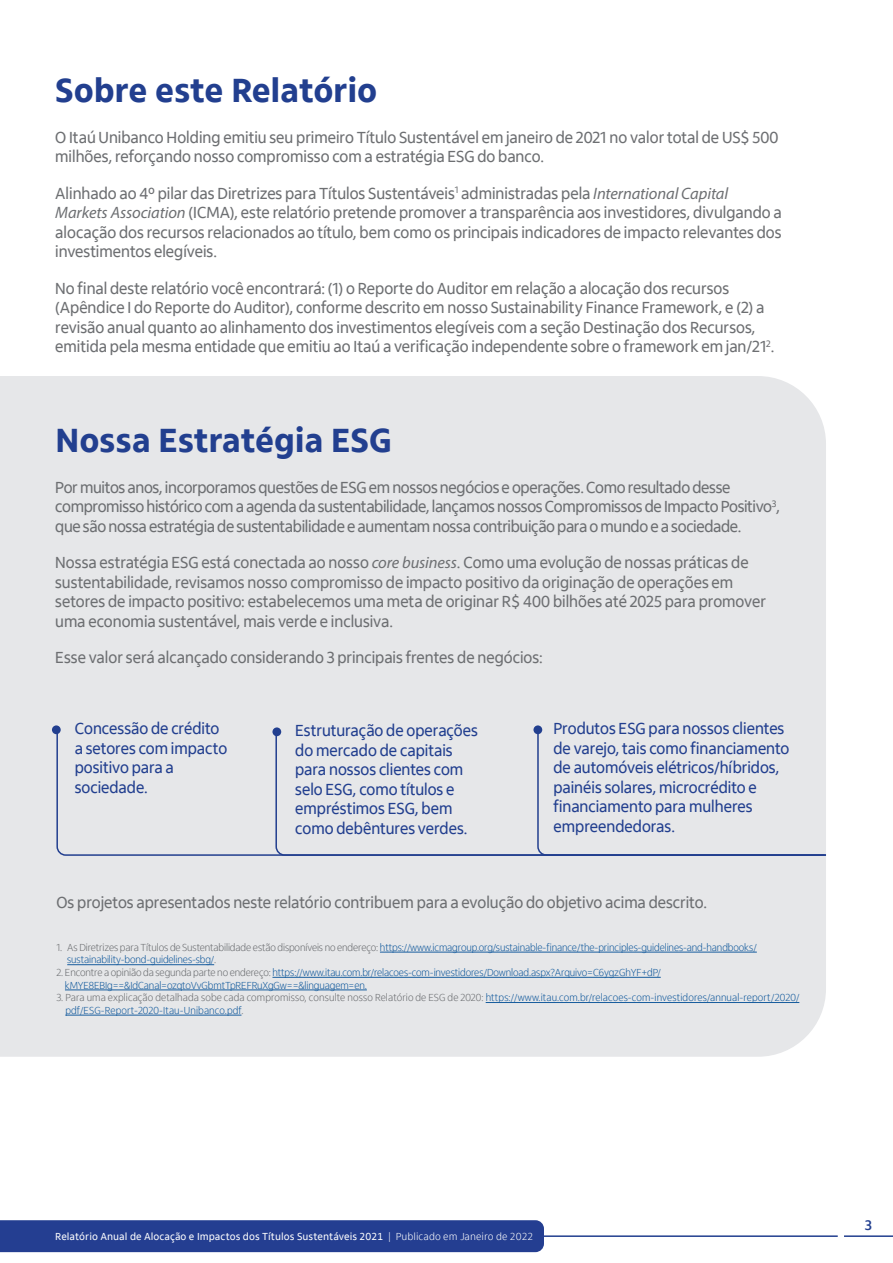
<style>
.page{position:relative;width:893px;height:1263px;background:#fff}
.page>*{position:absolute;margin:0;border:0;box-sizing:border-box;transform-origin:0 0}
.t1{font:800 34.5px "Itau Text";letter-spacing:-.01em;color:#223f8f}
.t2{font:16.5px/19.5px "Itau Display";color:#6d6f72}
.t3{font:16.5px/19.5px "Itau Display";color:#223f8f}
.t4{font:16.5px/19.5px "Itau Display";letter-spacing:-.02em;color:#6d6f72}
.t5{font:700 14.4px "Itau Text";color:#223f8f}
.t6{font:300 10.5px/12.6px "Itau Display";letter-spacing:-.01em;color:#175d9e}
.t7{font:300 10.5px/12.6px "Itau Display";letter-spacing:.01em;color:#175d9e}
.t8{font:10.5px "Itau Text";color:#fff}
.s1{font-family:"Myriad Pro";font-style:italic}
.s2{color:#6d6f72}
.s3{font-weight:300}
</style>
<div class="page">
<div style="left:0;top:376px;width:826px;height:681px;background:#e6e7e9"></div>
<hr style="left:380px;top:952px;width:377px;height:1px;background:#175d9e">
<hr style="left:67px;top:964px;width:147px;height:1px;background:#175d9e">
<hr style="left:272px;top:977px;width:389px;height:1px;background:#175d9e">
<hr style="left:65px;top:989px;width:302px;height:1px;background:#175d9e">
<hr style="left:486px;top:1002px;width:313px;height:1px;background:#175d9e">
<hr style="left:65px;top:1015px;width:176px;height:1px;background:#175d9e">
<svg style="left:52px;top:725px;width:9px;height:9px"></svg>
<svg style="left:272px;top:727px;width:9px;height:9px"></svg>
<svg style="left:533px;top:725px;width:9px;height:9px"></svg>
<div style="left:56px;top:729px;width:219px;height:127px;background:#e6e7e9"></div>
<div style="left:275px;top:729px;width:261px;height:127px;background:#e6e7e9"></div>
<div style="left:536px;top:729px;width:290px;height:127px;background:#e6e7e9"></div>
<hr style="left:0;top:1235px;width:838px;height:2px;background:#223f8f">
<div style="left:0;top:1220px;width:544px;height:32px;background:#243e91"></div>
<hr style="left:844px;top:1235px;width:49px;height:2px;background:#223f8f">
<h1 class="t1" style="left:55px;top:70px;width:323px">Sobre este Relatório</h1>
<p class="t2" style="left:55px;top:128px;width:725px">O Itaú Unibanco Holding emitiu seu primeiro Título Sustentável em janeiro de 2021 no valor total de US$ 500 milhões, reforçando nosso compromisso com a estratégia ESG do banco.</p>
<p class="t2" style="left:55px;top:184px;width:728px">Alinhado ao 4º pilar das Diretrizes para Títulos Sustentáveis<sup>1</sup> administradas pela <span class="s1">International Capital Markets Association</span> (ICMA), este relatório pretende promover a transparência aos investidores, divulgando a alocação dos recursos relacionados ao título, bem como os principais indicadores de impacto relevantes dos investimentos elegíveis.</p>
<p class="t2" style="left:55px;top:279px;width:721px">No final deste relatório você encontrará: (1) o Reporte do Auditor em relação a alocação dos recursos (Apêndice I do Reporte do Auditor), conforme descrito em nosso Sustainability Finance Framework, e (2) a revisão anual quanto ao alinhamento dos investimentos elegíveis com a seção Destinação dos Recursos, emitida pela mesma entidade que emitiu ao Itaú a verificação independente sobre o framework em jan/21<sup>2</sup>.</p>
<h1 class="t1" style="left:55px;top:420px;width:338px">Nossa Estratégia ESG</h1>
<p class="t4" style="left:55px;top:478px;width:726px">Por muitos anos, incorporamos questões de ESG em nossos negócios e operações. Como resultado desse compromisso histórico com a agenda da sustentabilidade, lançamos nossos Compromissos de Impacto Positivo<sup>3</sup>, que são nossa estratégia de sustentabilidade e aumentam nossa contribuição para o mundo e a sociedade.</p>
<p class="t2" style="left:55px;top:553px;width:712px">Nossa estratégia ESG está conectada ao nosso <span class="s1">core business</span>. Como uma evolução de nossas práticas de sustentabilidade, revisamos nosso compromisso de impacto positivo da originação de operações em setores de impacto positivo: estabelecemos uma meta de originar R$ 400 bilhões até 2025 para promover uma economia sustentável, mais verde e inclusiva.</p>
<p class="t2" style="left:55px;top:648px;width:489px">Esse valor será alcançado considerando 3 principais frentes de negócios:</p>
<p class="t3" style="left:75px;top:719px;width:154px">Concessão de crédito a setores com impacto positivo para a sociedade.</p>
<p class="t3" style="left:295px;top:721px;width:184px">Estruturação de operações do mercado de capitais para nossos clientes com selo ESG, como títulos e empréstimos ESG, bem como debêntures verdes.</p>
<p class="t3" style="left:553px;top:719px;width:238px">Produtos ESG para nossos clientes de varejo, tais como financiamento de automóveis elétricos/híbridos, painéis solares, microcrédito e financiamento para mulheres empreendedoras.</p>
<p class="t2" style="left:56px;top:893px;width:652px">Os projetos apresentados neste relatório contribuem para a evolução do objetivo acima descrito.</p>
<p class="t6" style="left:67px;top:941px;width:691px;text-indent:-11px"><span class="s2">1. As Diretrizes para Títulos de Sustentabilidade estão disponíveis no endereço:</span> https://www.icmagroup.org/sustainable-finance/the-principles-guidelines-and-handbooks/ sustainability-bond-guidelines-sbg/<span class="s2">.</span></p>
<p class="t6" style="left:65px;top:966px;width:597px;text-indent:-8px"><span class="s2">2. Encontre a opinião da segunda parte no endereço:</span> https://www.itau.com.br/relacoes-com-investidores/Download.aspx?Arquivo=C6ygzGhYF+dP/ kMYE8EBIg==&amp;IdCanal=ozqtoVvGbmtTpREFRuXgGw==&amp;linguagem=en.</p>
<p class="t7" style="left:65px;top:991px;width:735px;text-indent:-9px"><span class="s2">3. Para uma explicação detalhada sobe cada compromisso, consulte nosso Relatório de ESG de 2020:</span> https://www.itau.com.br/relacoes-com-investidores/annual-report/2020/ pdf/ESG-Report-2020-Itau-Unibanco.pdf<span class="s2">.</span></p>
<p class="t8" style="left:55px;top:1230px;width:480px">Relatório Anual de Alocação e Impactos dos Títulos Sustentáveis 2021 <span class="s3">| Publicado em Janeiro de 2022</span></p>
<p class="t5" style="left:864px;top:1216px;width:10px">3</p>
</div>
